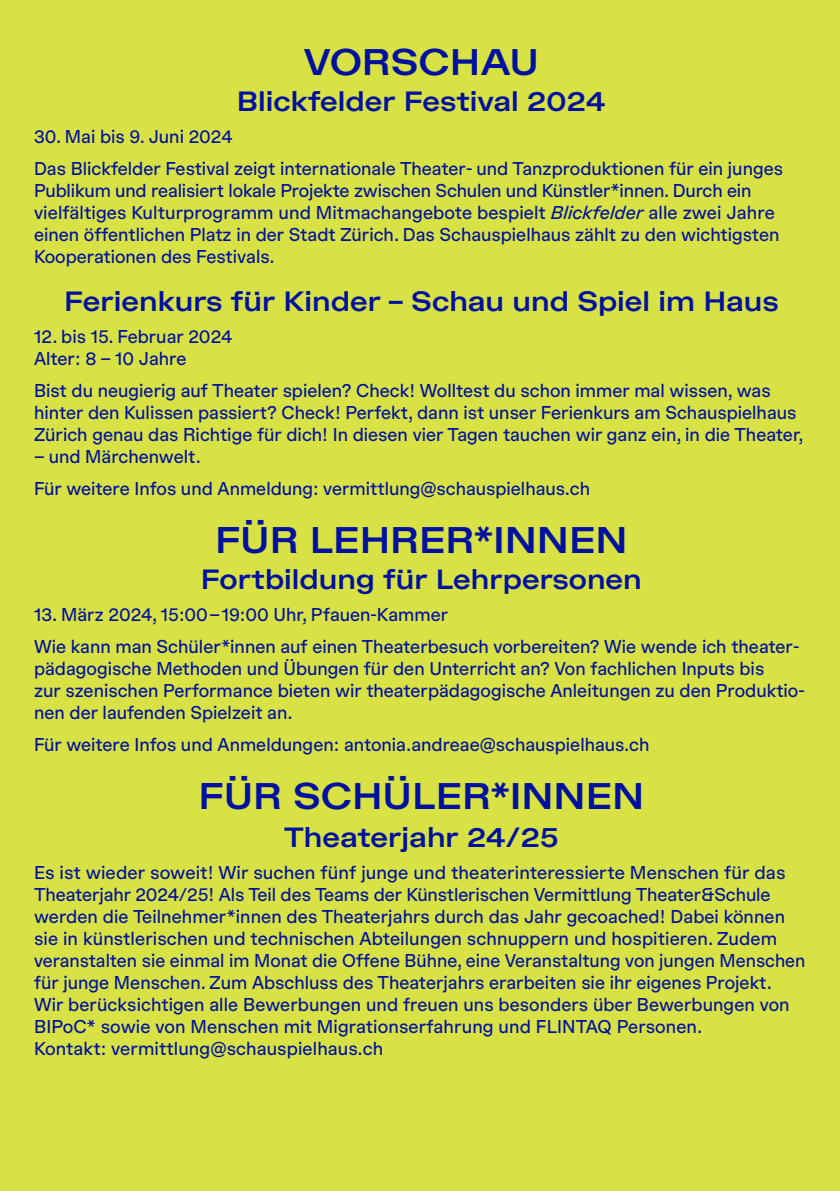
<style>
.page{position:relative;width:840px;height:1191px;background:#fff}
.page>*{position:absolute;margin:0;border:0;box-sizing:border-box;transform-origin:0 0}
.t1{font:500 expanded 36px "Rekord 15";color:#00109f}
.t2{font:500 expanded 27px "Rekord 15";color:#00109f}
.t3{font:18px/22px "Rekord 15";color:#00109f}
.s1{font-style:italic}
</style>
<div class="page">
<div style="left:0;top:0;width:839px;height:1191px;background:#d8e244"></div>
<h1 class="t1" style="left:303px;top:41px;width:237px">VORSCHAU</h1>
<h2 class="t2" style="left:237px;top:86px;width:370px">Blickfelder Festival 2024</h2>
<p class="t3" style="left:34px;top:120px;width:750px;line-height:32px">30. Mai bis 9. Juni 2024<br>Das Blickfelder Festival zeigt internationale Theater- und Tanzproduktionen für ein junges</p>
<p class="t3" style="left:34px;top:179px;width:746px">Publikum und realisiert lokale Projekte zwischen Schulen und Künstler*innen. Durch ein vielfältiges Kulturprogramm und Mitmachangebote bespielt <span class="s1">Blickfelder</span> alle zwei Jahre einen öffentlichen Platz in der Stadt Zürich. Das Schauspielhaus zählt zu den wichtigsten Kooperationen des Festivals.</p>
<h2 class="t2" style="left:64px;top:286px;width:716px">Ferienkurs für Kinder – Schau und Spiel im Haus</h2>
<p class="t3" style="left:34px;top:325px;width:199px">12. bis 15. Februar 2024<br>Alter: 8 – 10 Jahre</p>
<p class="t3" style="left:34px;top:379px;width:770px">Bist du neugierig auf Theater spielen? Check! Wolltest du schon immer mal wissen, was hinter den Kulissen passiert? Check! Perfekt, dann ist unser Ferienkurs am Schauspielhaus<br>Zürich genau das Richtige für dich! In diesen vier Tagen tauchen wir ganz ein, in die Theater,</p>
<p class="t3" style="left:34px;top:440px;width:557px;line-height:32px">– und Märchenwelt.<br>Für weitere Infos und Anmeldung: vermittlung@schauspielhaus.ch</p>
<h1 class="t1" style="left:215px;top:519px;width:414px">FÜR LEHRER*INNEN</h1>
<h2 class="t2" style="left:201px;top:564px;width:442px">Fortbildung für Lehrpersonen</h2>
<p class="t3" style="left:34px;top:598px;width:766px;line-height:32px">13. März 2024, 15:00–19:00 Uhr, Pfauen-Kammer<br>Wie kann man Schüler*innen auf einen Theaterbesuch vorbereiten? Wie wende ich theater-</p>
<p class="t3" style="left:34px;top:657px;width:772px">pädagogische Methoden und Übungen für den Unterricht an? Von fachlichen Inputs bis<br>zur szenischen Performance bieten wir theaterpädagogische Anleitungen zu den Produktio&shy;nen der laufenden Spielzeit an.</p>
<p class="t3" style="left:34px;top:733px;width:616px">Für weitere Infos und Anmeldungen: antonia.andreae@schauspielhaus.ch</p>
<h1 class="t1" style="left:198px;top:775px;width:447px">FÜR SCHÜLER*INNEN</h1>
<h2 class="t2" style="left:284px;top:822px;width:276px">Theaterjahr 24/25</h2>
<p class="t3" style="left:34px;top:861px;width:772px">Es ist wieder soweit! Wir suchen fünf junge und theaterinteressierte Menschen für das Theaterjahr 2024/25! Als Teil des Teams der Künstlerischen Vermittlung Theater&amp;Schule werden die Teilnehmer*innen des Theaterjahrs durch das Jahr gecoached! Dabei können sie in künstlerischen und technischen Abteilungen schnuppern und hospitieren. Zudem veranstalten sie einmal im Monat die Offene Bühne, eine Veranstaltung von jungen Menschen für junge Menschen. Zum Abschluss des Theaterjahrs erarbeiten sie ihr eigenes Projekt.<br>Wir berücksichtigen alle Bewerbungen und freuen uns besonders über Bewerbungen von BIPoC* sowie von Menschen mit Migrationserfahrung und FLINTAQ Personen.<br>Kontakt: vermittlung@schauspielhaus.ch</p>
</div>
